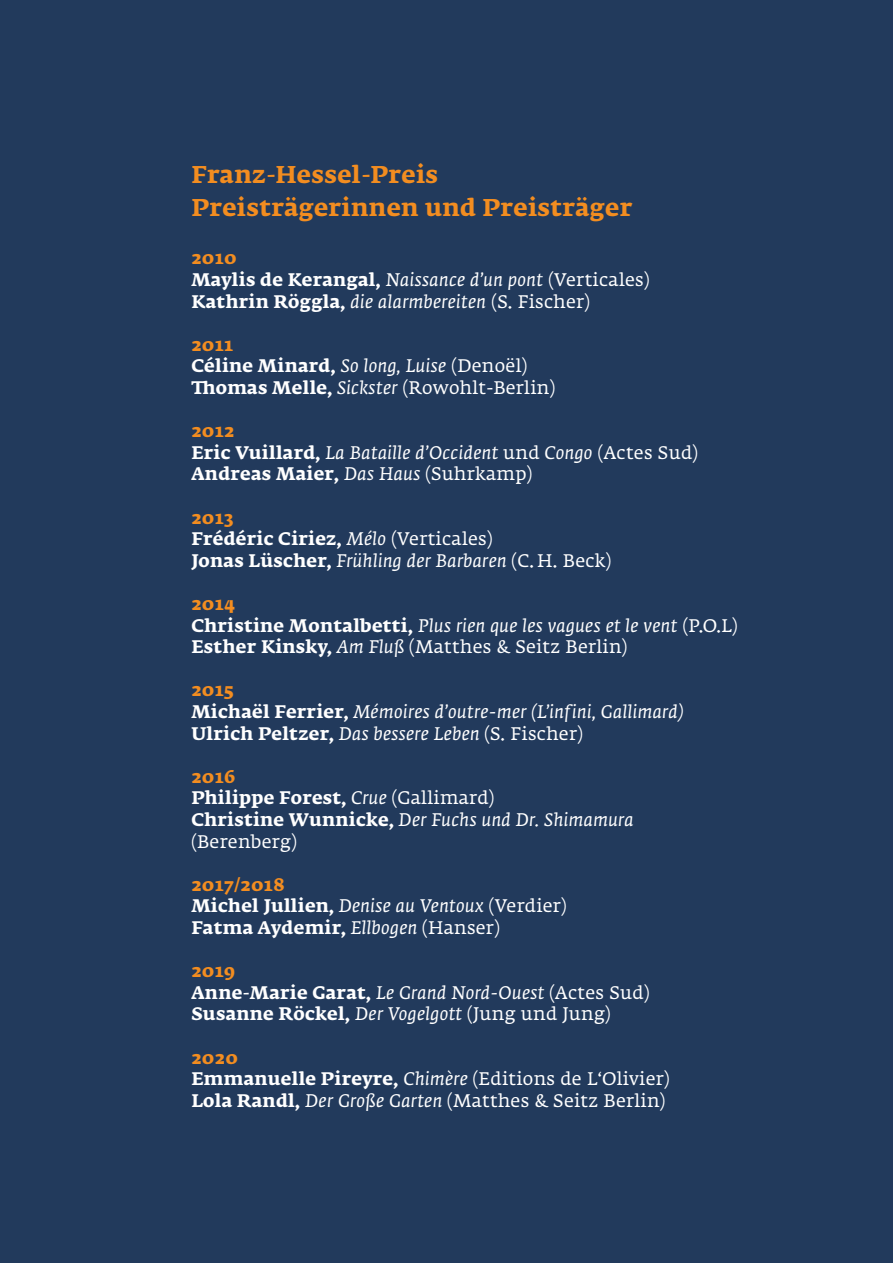
<style>
.page{position:relative;width:893px;height:1263px;background:#223a5c}
.page>*{position:absolute;margin:0;border:0;box-sizing:border-box;transform-origin:0 0}
.t1{font:700 24px/32.4px "Fedra Serif A Std";letter-spacing:.02em;color:#f38d20}
.t2{font:700 18px/21.6px "Fedra Serif A Std";letter-spacing:.02em;color:#fff}
.t3{font:italic 18px/21.6px "Fedra Serif A Std";letter-spacing:.02em;color:#fff}
.t4{font:18px/21.6px "Fedra Serif A Std";letter-spacing:.02em;color:#fff}
.s1{font-weight:700;font-style:normal;color:#f38d20}
.s2{font-weight:700;font-style:normal}
.s3{font-style:normal}
.s4{color:#f38d20}
.s5{font-weight:400;font-style:italic}
.s6{font-weight:400}
.s7{font-weight:700;color:#f38d20}
.s8{font-weight:700}
.s9{font-style:italic}
</style>
<div class="page">
<h1 class="t1" style="left:191px;top:160px;width:442px">Franz-Hessel-Preis<br>Preisträgerinnen und Preisträger</h1>
<p class="t3" style="left:191px;top:247px;width:460px"><span class="s1">2010<br></span><span class="s2">Maylis de Kerangal,</span> Naissance d’un pont <span class="s3">(Verticales)<br></span><span class="s2">Kathrin Röggla,</span> die alarmbereiten <span class="s3">(S. Fischer)</span></p>
<p class="t2" style="left:191px;top:335px;width:365px"><span class="s4">2011<br></span>Céline Minard, <span class="s5">So long, Luise</span> <span class="s6">(Denoël)<br></span>Thomas Melle, <span class="s5">Sickster</span> <span class="s6">(Rowohlt-Berlin)</span></p>
<p class="t3" style="left:191px;top:420px;width:508px"><span class="s1">2012<br></span><span class="s2">Eric Vuillard,</span> La Bataille d’Occident <span class="s3">und</span> Congo <span class="s3">(Actes Sud)<br></span><span class="s2">Andreas Maier,</span> Das Haus <span class="s3">(Suhrkamp)</span></p>
<p class="t2" style="left:191px;top:508px;width:421px"><span class="s4">2013<br></span>Frédéric Ciriez, <span class="s5">Mélo</span> <span class="s6">(Verticales)<br></span>Jonas Lüscher, <span class="s5">Frühling der Barbaren</span> <span class="s6">(C. H. Beck)</span></p>
<p class="t2" style="left:191px;top:594px;width:548px"><span class="s4">2014<br></span>Christine Montalbetti, <span class="s5">Plus rien que les vagues et le vent</span> <span class="s6">(P.O.L)<br></span>Esther Kinsky, <span class="s5">Am Fluß</span> <span class="s6">(Matthes &amp; Seitz Berlin)</span></p>
<p class="t3" style="left:191px;top:679px;width:494px"><span class="s1">2015<br></span><span class="s2">Michaël Ferrier,</span> Mémoires d’outre-mer (L’infini, Gallimard)<br><span class="s2">Ulrich Peltzer,</span> Das bessere Leben <span class="s3">(S. Fischer)</span></p>
<p class="t2" style="left:191px;top:767px;width:444px"><span class="s4">2016<br></span>Philippe Forest, <span class="s5">Crue</span> <span class="s6">(Gallimard)<br></span>Christine Wunnicke, <span class="s5">Der Fuchs und Dr. Shimamura </span><span class="s6">(Berenberg)</span></p>
<p class="t2" style="left:191px;top:875px;width:377px"><span class="s4">2017/2018<br></span>Michel Jullien, <span class="s5">Denise au Ventoux</span> <span class="s6">(Verdier)<br></span>Fatma Aydemir, <span class="s5">Ellbogen</span> <span class="s6">(Hanser)</span></p>
<p class="t2" style="left:191px;top:961px;width:460px"><span class="s4">2019<br></span>Anne-Marie Garat, <span class="s5">Le Grand Nord-Ouest</span> <span class="s6">(Actes Sud)<br></span>Susanne Röckel, <span class="s5">Der Vogelgott</span> <span class="s6">(Jung und Jung)</span></p>
<p class="t4" style="left:191px;top:1048px;width:480px"><span class="s7">2020<br></span><span class="s8">Emmanuelle Pireyre,</span> <span class="s9">Chimère</span> (Editions de L‘Olivier)<br><span class="s8">Lola Randl,</span> <span class="s9">Der Große Garten</span> (Matthes &amp; Seitz Berlin)</p>
</div>
